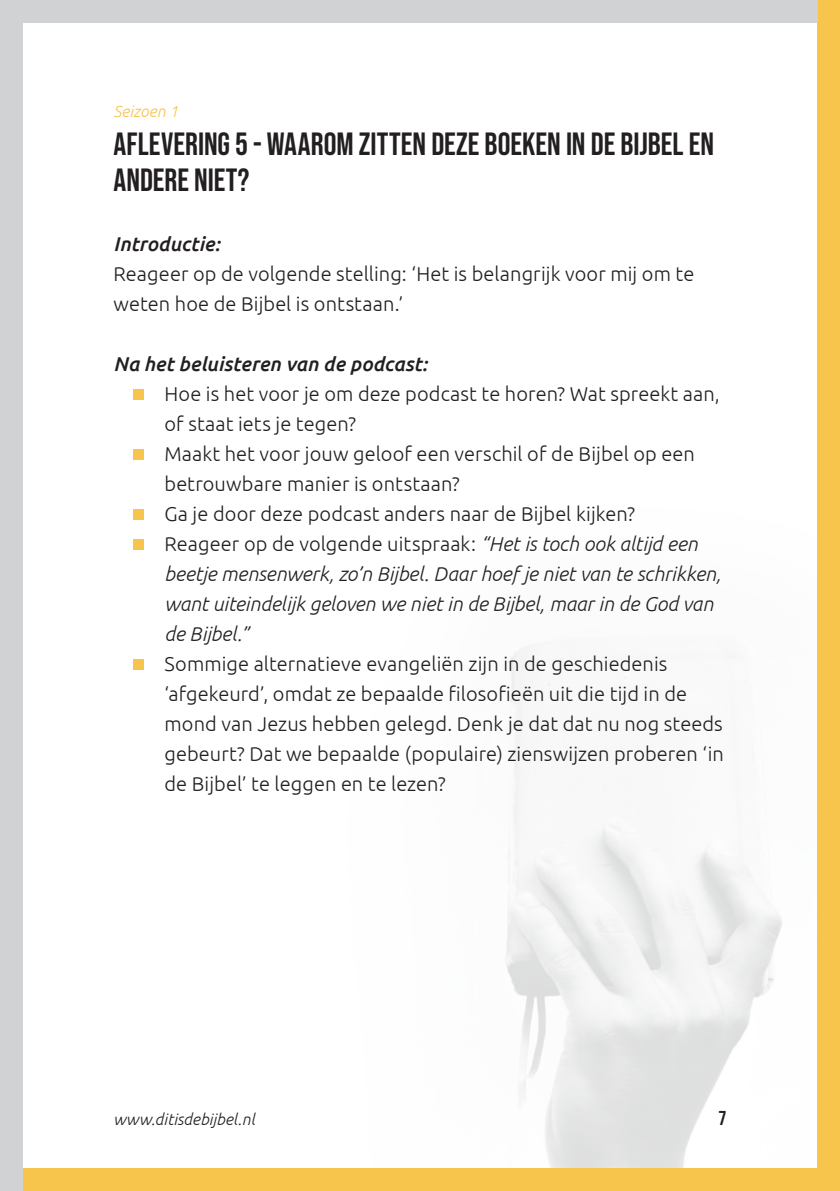
<style>
.page{position:relative;width:840px;height:1191px;background:#fff}
.page>*{position:absolute;margin:0;border:0;box-sizing:border-box;transform-origin:0 0}
.t1{font:32px/36px "Bebas Neue";color:#231f20}
.t2{font:300 20px/30px "Ubuntu";letter-spacing:.005em;color:#231f20}
.t3{font:italic 500 20px "Ubuntu";letter-spacing:.005em;color:#231f20}
.t4{font:20px "Bebas Neue";color:#231f20}
.t5{font:italic 300 16px "Ubuntu";letter-spacing:.005em;color:#231f20}
.t6{font:italic 300 16px "Ubuntu";letter-spacing:.01em;color:#f7c44c}
.s1{font-style:italic}
</style>
<div class="page">
<img style="left:506px;top:646px;width:276px;height:522px">
<div style="left:816px;top:0;width:23px;height:1191px;background:#f7c44c"></div>
<div style="left:0;top:1168px;width:839px;height:23px;background:#f7c44c"></div>
<div style="left:0;top:0;width:23px;height:1191px;background:#d1d2d4"></div>
<div style="left:0;top:0;width:816px;height:23px;background:#d1d2d4"></div>
<div style="left:133px;top:389px;width:11px;height:11px;background:#f7c44c"></div>
<div style="left:133px;top:449px;width:11px;height:11px;background:#f7c44c"></div>
<div style="left:133px;top:509px;width:11px;height:11px;background:#f7c44c"></div>
<div style="left:133px;top:539px;width:11px;height:11px;background:#f7c44c"></div>
<div style="left:133px;top:659px;width:11px;height:11px;background:#f7c44c"></div>
<p class="t6" style="left:113px;top:102px;width:66px">Seizoen 1</p>
<h1 class="t1" style="left:113px;top:126px;width:601px">AFLEVERING 5 - WAAROM ZITTEN DEZE BOEKEN IN DE BIJBEL EN<br>ANDERE NIET?</h1>
<p class="t3" style="left:113px;top:232px;width:108px">Introductie:</p>
<p class="t2" style="left:113px;top:258px;width:582px">Reageer op de volgende stelling: ‘Het is belangrijk voor mij om te weten hoe de Bijbel is ontstaan.’</p>
<p class="t3" style="left:113px;top:352px;width:315px">Na het beluisteren van de podcast:</p>
<p class="t2" style="left:164px;top:378px;width:557px">Hoe is het voor je om deze podcast te horen? Wat spreekt aan, of staat iets je tegen?<br>Maakt het voor jouw geloof een verschil of de Bijbel op een betrouwbare manier is ontstaan?<br>Ga je door deze podcast anders naar de Bijbel kijken?<br>Reageer op de volgende uitspraak: <span class="s1">“Het is toch ook altijd een beetje mensenwerk, zo’n Bijbel. Daar hoef je niet van te schrikken, want uiteindelijk geloven we niet in de Bijbel, maar in de God van de Bijbel.”</span></p>
<p class="t2" style="left:164px;top:648px;width:560px">Sommige alternatieve evangeliën zijn in de geschiedenis ‘afgekeurd’, omdat ze bepaalde filosofieën uit die tijd in de mond van Jezus hebben gelegd. Denk je dat dat nu nog steeds gebeurt? Dat we bepaalde (populaire) zienswijzen proberen ‘in de Bijbel’ te leggen en te lezen?</p>
<p class="t5" style="left:113px;top:1109px;width:143px">www.ditisdebijbel.nl</p>
<p class="t4" style="left:718px;top:1106px;width:9px">7</p>
</div>
